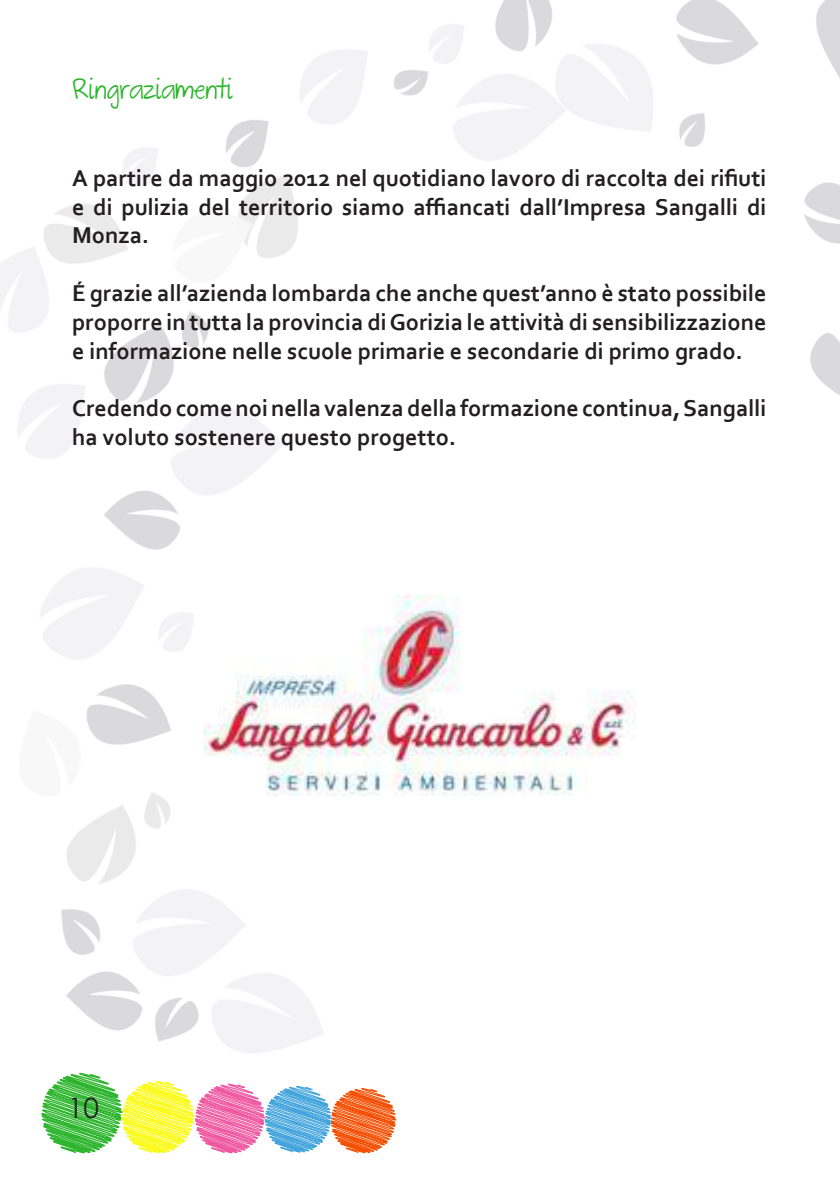
<style>
.page{position:relative;width:840px;height:1191px;background:#fff}
.page>*{position:absolute;margin:0;border:0;box-sizing:border-box;transform-origin:0 0}
.t1{font:28px "Century Gothic";color:#231f20}
.t2{font:700 24px/28.8px "Corbel";color:#231f20;text-align:justify}
.t3{font:24px "The Great Escape";color:#2eb52e}
</style>
<div class="page">
<svg style="left:41px;top:1072px;width:355px;height:82px"></svg>
<img style="left:61px;top:909px;width:38px;height:37px">
<img style="left:66px;top:946px;width:75px;height:85px">
<img style="left:155px;top:1013px;width:36px;height:29px">
<img style="left:99px;top:890px;width:147px;height:123px">
<img style="left:191px;top:938px;width:147px;height:149px">
<img style="left:68px;top:657px;width:103px;height:88px">
<img style="left:66px;top:805px;width:96px;height:103px">
<img style="left:132px;top:792px;width:38px;height:45px">
<img style="left:66px;top:700px;width:40px;height:111px">
<img style="left:213px;top:184px;width:51px;height:90px">
<img style="left:104px;top:324px;width:96px;height:104px">
<img style="left:170px;top:311px;width:39px;height:46px">
<img style="left:810px;top:333px;width:29px;height:62px">
<img style="left:804px;top:182px;width:35px;height:62px">
<img style="left:203px;top:595px;width:431px;height:200px">
<img style="left:676px;top:0;width:83px;height:65px">
<img style="left:495px;top:0;width:57px;height:32px">
<img style="left:816px;top:0;width:23px;height:77px">
<img style="left:90px;top:462px;width:113px;height:113px">
<img style="left:225px;top:120px;width:44px;height:48px">
<img style="left:428px;top:32px;width:156px;height:129px">
<img style="left:394px;top:61px;width:36px;height:43px">
<img style="left:679px;top:113px;width:26px;height:34px">
<p class="t3" style="left:72px;top:77px;width:162px">Ringraziamenti</p>
<p class="t2" style="left:72px;top:163px;width:695px">A partire da maggio 2012 nel quotidiano lavoro di raccolta dei rifiuti e di pulizia del territorio siamo affiancati dall’Impresa Sangalli di Monza.</p>
<p class="t2" style="left:72px;top:278px;width:695px">É grazie all’azienda lombarda che anche quest’anno è stato possibile proporre in tutta la provincia di Gorizia le attività di sensibilizzazione e informazione nelle scuole primarie e secondarie di primo grado.</p>
<p class="t2" style="left:72px;top:393px;width:695px">Credendo come noi nella valenza della formazione continua, Sangalli ha voluto sostenere questo progetto.</p>
<p class="t1" style="left:68px;top:1087px;width:33px">10</p>
</div>
